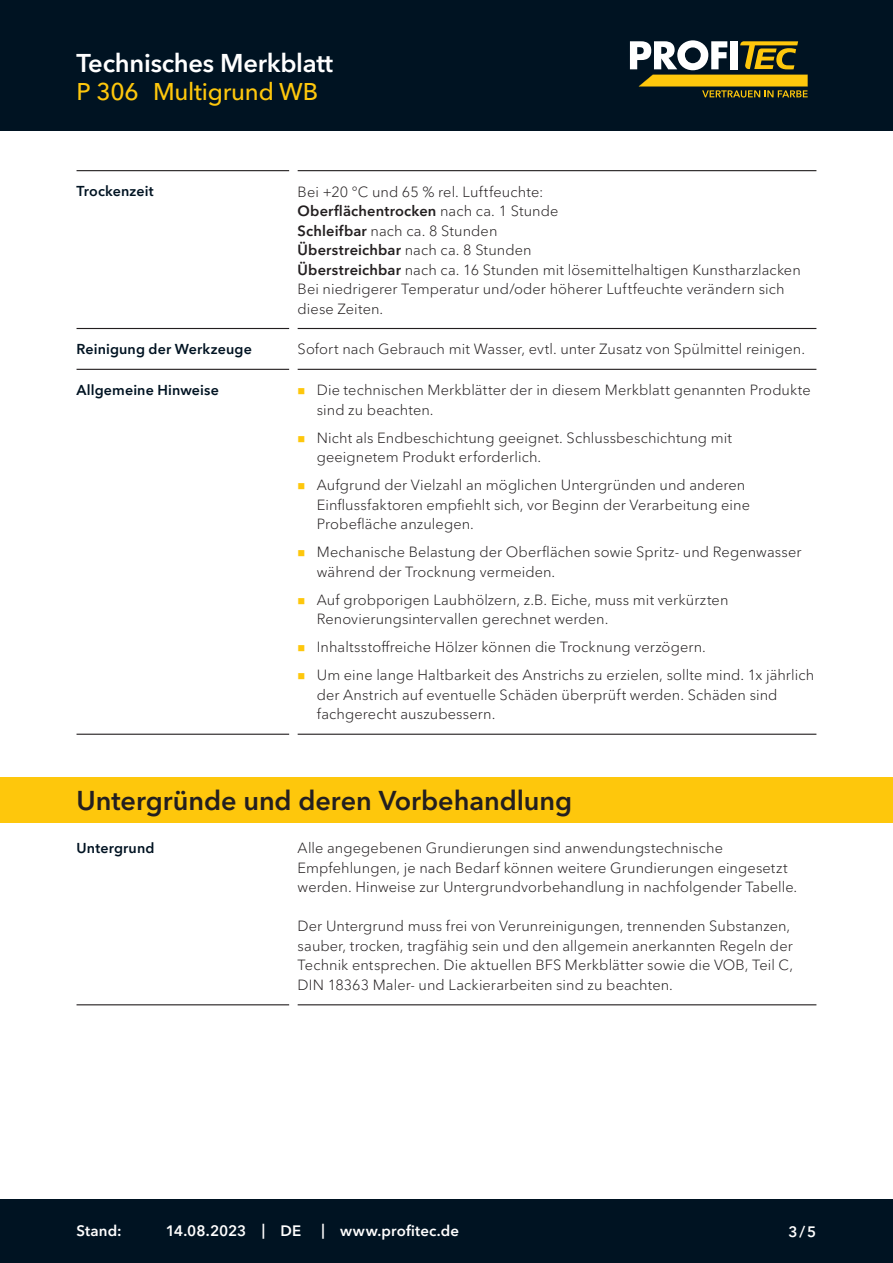
<style>
.page{position:relative;width:893px;height:1263px;background:#fff}
.page>*{position:absolute;margin:0;border:0;box-sizing:border-box;transform-origin:0 0}
.CB_AF_Kapitel_Ueberschrift{font:600 27px "Avenir Next Cyr";letter-spacing:-.005em;color:#231f20}
.CB_AF_Kopf_TM{font:600 25.5px "Avenir Next Cyr";letter-spacing:-.01em;color:#fff}
.CB_AF_Kopf_Produktname_klein{font:500 24px "Avenir Next Cyr";letter-spacing:-.01em;color:#fec70c}
.CB_AF_Fuss_Stand_linksb{font:600 15px "Avenir Next Cyr";letter-spacing:.01em;color:#fff}
.CB_AF_Text_Standard{font:300 14.7px/19.5px "Avenir Next Cyr";letter-spacing:.005em;color:#231f20}
.CB_AF_Abschnitt_Ueberschrift{font:600 14.25px "Avenir Next Cyr";letter-spacing:.01em;color:#001322}
.s1{font-weight:600}
</style>
<div class="page">
<div style="left:0;top:0;width:893px;height:131px;background:#001322"></div>
<div style="left:0;top:1199px;width:893px;height:64px;background:#001322"></div>
<hr style="left:77px;top:170px;width:212px;height:1px;background:#231f20">
<hr style="left:298px;top:170px;width:518px;height:1px;background:#231f20">
<hr style="left:77px;top:328px;width:212px;height:1px;background:#231f20">
<hr style="left:298px;top:328px;width:518px;height:1px;background:#231f20">
<hr style="left:77px;top:369px;width:212px;height:1px;background:#231f20">
<hr style="left:298px;top:369px;width:518px;height:1px;background:#231f20">
<hr style="left:77px;top:734px;width:212px;height:1px;background:#231f20">
<hr style="left:298px;top:734px;width:518px;height:1px;background:#231f20">
<hr style="left:77px;top:1004px;width:212px;height:1px;background:#231f20">
<hr style="left:298px;top:1004px;width:518px;height:1px;background:#231f20">
<div style="left:0;top:777px;width:893px;height:46px;background:#fec70c"></div>
<svg style="left:630px;top:40px;width:178px;height:58px"></svg>
<p class="CB_AF_Kopf_TM" style="left:77px;top:47px;width:258px">Technisches Merkblatt</p>
<p class="CB_AF_Kopf_Produktname_klein" style="left:77px;top:78px;width:64px">P 306</p>
<p class="CB_AF_Kopf_Produktname_klein" style="left:153px;top:78px;width:166px">Multigrund WB</p>
<p class="CB_AF_Abschnitt_Ueberschrift" style="left:77px;top:183px;width:79px">Trockenzeit</p>
<p class="CB_AF_Text_Standard" style="left:298px;top:182px;width:505px">Bei +20 °C und 65 % rel. Luftfeuchte:<br><span class="s1">Oberflächentrocken</span> nach ca. 1 Stunde<br><span class="s1">Schleifbar</span> nach ca. 8 Stunden<br><span class="s1">Überstreichbar</span> nach ca. 8 Stunden<br><span class="s1">Überstreichbar</span> nach ca. 16 Stunden mit lösemittelhaltigen Kunstharzlacken Bei niedrigerer Temperatur und/oder höherer Luftfeuchte verändern sich diese Zeiten.</p>
<p class="CB_AF_Abschnitt_Ueberschrift" style="left:77px;top:340px;width:177px">Reinigung der Werkzeuge</p>
<p class="CB_AF_Text_Standard" style="left:298px;top:340px;width:509px">Sofort nach Gebrauch mit Wasser, evtl. unter Zusatz von Spülmittel reinigen.</p>
<p class="CB_AF_Abschnitt_Ueberschrift" style="left:77px;top:381px;width:144px">Allgemeine Hinweise</p>
<p class="CB_AF_Text_Standard" style="left:317px;top:380px;width:496px">Die technischen Merkblätter der in diesem Merkblatt genannten Produkte sind zu beachten.</p>
<p class="CB_AF_Text_Standard" style="left:317px;top:428px;width:417px">Nicht als Endbeschichtung geeignet. Schlussbeschichtung mit geeignetem Produkt erforderlich.</p>
<p class="CB_AF_Text_Standard" style="left:317px;top:475px;width:435px">Aufgrund der Vielzahl an möglichen Untergründen und anderen<br>Einflussfaktoren empfiehlt sich, vor Beginn der Verarbeitung eine<br>Probefläche anzulegen.</p>
<p class="CB_AF_Text_Standard" style="left:317px;top:542px;width:486px">Mechanische Belastung der Oberflächen sowie Spritz- und Regenwasser während der Trocknung vermeiden.</p>
<p class="CB_AF_Text_Standard" style="left:317px;top:590px;width:413px">Auf grobporigen Laubhölzern, z.B. Eiche, muss mit verkürzten<br>Renovierungsintervallen gerechnet werden.</p>
<p class="CB_AF_Text_Standard" style="left:317px;top:637px;width:391px">Inhaltsstoffreiche Hölzer können die Trocknung verzögern.</p>
<p class="CB_AF_Text_Standard" style="left:317px;top:665px;width:499px">Um eine lange Haltbarkeit des Anstrichs zu erzielen, sollte mind. 1x jährlich der Anstrich auf eventuelle Schäden überprüft werden. Schäden sind fachgerecht auszubessern.</p>
<p class="CB_AF_Kapitel_Ueberschrift" style="left:77px;top:785px;width:497px">Untergründe und deren Vorbehandlung</p>
<p class="CB_AF_Abschnitt_Ueberschrift" style="left:77px;top:839px;width:80px">Untergrund</p>
<p class="CB_AF_Text_Standard" style="left:298px;top:838px;width:501px">Alle angegebenen Grundierungen sind anwendungstechnische<br>Empfehlungen, je nach Bedarf können weitere Grundierungen eingesetzt werden. Hinweise zur Untergrundvorbehandlung in nachfolgender Tabelle.</p>
<p class="CB_AF_Text_Standard" style="left:298px;top:916px;width:497px">Der Untergrund muss frei von Verunreinigungen, trennenden Substanzen, sauber, trocken, tragfähig sein und den allgemein anerkannten Regeln der Technik entsprechen. Die aktuellen BFS Merkblätter sowie die VOB, Teil C, DIN 18363 Maler- und Lackierarbeiten sind zu beachten.</p>
<p class="CB_AF_Fuss_Stand_linksb" style="left:77px;top:1222px;width:47px">Stand:</p>
<p class="CB_AF_Fuss_Stand_linksb" style="left:166px;top:1222px;width:82px">14.08.2023</p>
<p class="CB_AF_Fuss_Stand_linksb" style="left:262px;top:1221px;width:5px">|</p>
<p class="CB_AF_Fuss_Stand_linksb" style="left:281px;top:1222px;width:22px">DE</p>
<p class="CB_AF_Fuss_Stand_linksb" style="left:321px;top:1221px;width:5px">|</p>
<p class="CB_AF_Fuss_Stand_linksb" style="left:340px;top:1222px;width:120px">www.profitec.de</p>
<p class="CB_AF_Fuss_Stand_linksb" style="left:788px;top:1222px;width:29px">3/5</p>
</div>
